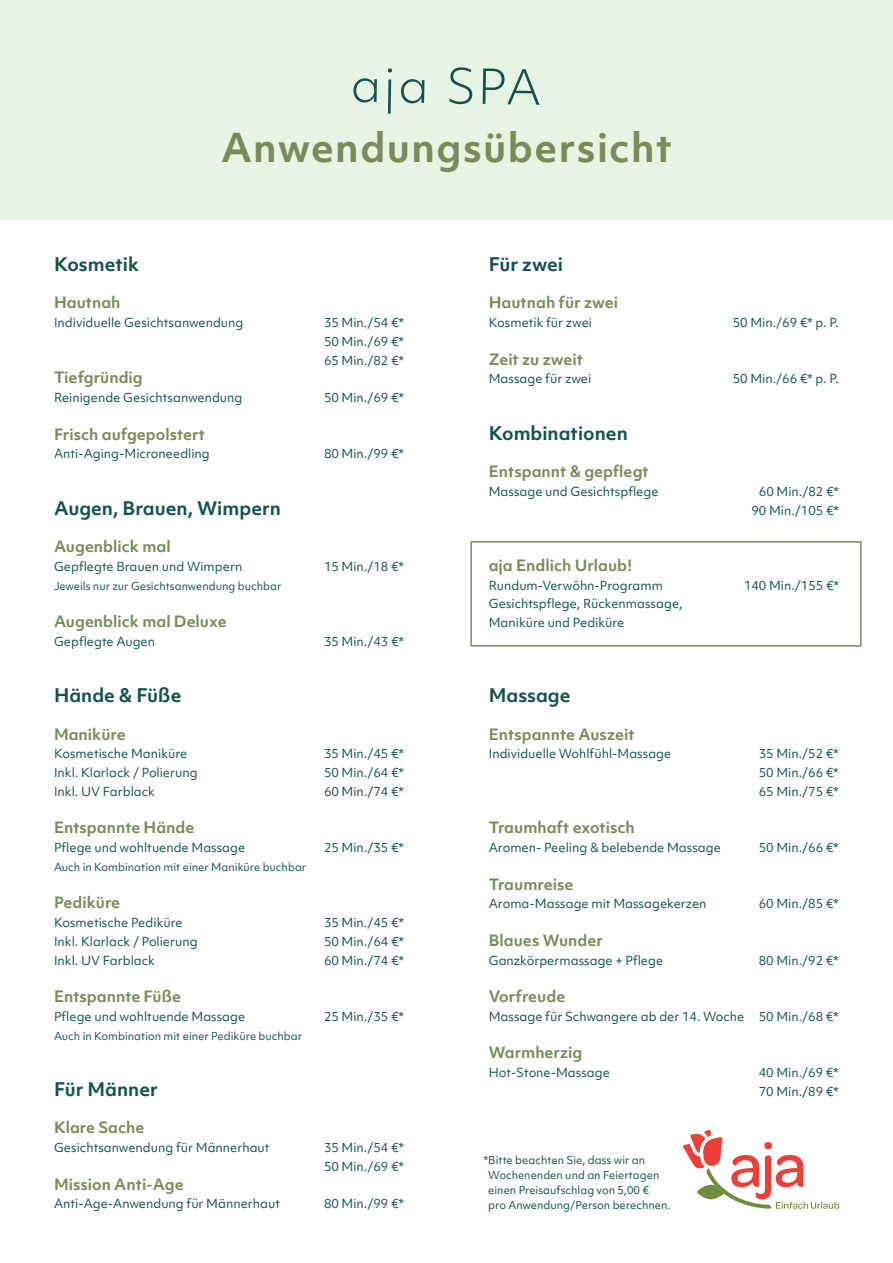
<style>
.page{position:relative;width:893px;height:1263px;background:#fff}
.page>*{position:absolute;margin:0;border:0;box-sizing:border-box;transform-origin:0 0}
.t1{font:700 38.1px "Objektiv Mk 1";letter-spacing:.035em;color:#778d58}
.t2{font:700 18px "Objektiv Mk 1";color:#125350}
.t3{font:700 15px "Objektiv Mk 1";color:#778d58}
.t4{font:12px/18.8px "Objektiv Mk 1";color:#125350}
.t5{font:10.5px/15px "Objektiv Mk 1";color:#125350}
</style>
<div class="page">
<div style="left:0;top:0;width:893px;height:219px;background:#e7f3e3"></div>
<svg style="left:353px;top:67px;width:186px;height:47px"></svg>
<svg style="left:683px;top:1129px;width:156px;height:80px"></svg>
<div style="left:470px;top:541px;width:392px;height:106px;border:2px solid #778d58"></div>
<h1 class="t1" style="left:221px;top:121px;width:452px">Anwendungsübersicht</h1>
<h2 class="t2" style="left:54px;top:251px;width:87px">Kosmetik</h2>
<p class="t3" style="left:54px;top:292px;width:68px">Hautnah</p>
<p class="t4" style="left:54px;top:313px;width:191px">Individuelle Gesichtsanwendung</p>
<p class="t4" style="left:324px;top:313px;width:82px;text-align:justify">35 Min./54 €* 50 Min./69 €* 65 Min./82 €*</p>
<p class="t3" style="left:54px;top:367px;width:90px">Tiefgründig</p>
<p class="t4" style="left:54px;top:388px;width:190px">Reinigende Gesichtsanwendung</p>
<p class="t4" style="left:324px;top:388px;width:82px">50 Min./69 €*</p>
<p class="t3" style="left:54px;top:423px;width:153px">Frisch aufgepolstert</p>
<p class="t4" style="left:54px;top:444px;width:157px">Anti-Aging-Microneedling</p>
<p class="t4" style="left:324px;top:444px;width:82px">80 Min./99 €*</p>
<h2 class="t2" style="left:54px;top:495px;width:229px">Augen, Brauen, Wimpern</h2>
<p class="t3" style="left:54px;top:536px;width:118px">Augenblick mal</p>
<p class="t4" style="left:54px;top:557px;width:190px">Gepflegte Brauen und Wimpern</p>
<p class="t4" style="left:324px;top:557px;width:82px">15 Min./18 €*</p>
<p class="t5" style="left:54px;top:578px;width:229px">Jeweils nur zur Gesichtsanwendung buchbar</p>
<p class="t3" style="left:54px;top:611px;width:174px">Augenblick mal Deluxe</p>
<p class="t4" style="left:54px;top:632px;width:103px">Gepflegte Augen</p>
<p class="t4" style="left:324px;top:632px;width:82px">35 Min./43 €*</p>
<h2 class="t2" style="left:54px;top:683px;width:129px">Hände &amp; Füße</h2>
<p class="t3" style="left:54px;top:723px;width:73px">Maniküre</p>
<p class="t4" style="left:54px;top:744px;width:135px">Kosmetische Maniküre</p>
<p class="t4" style="left:324px;top:744px;width:82px">35 Min./45 €*</p>
<p class="t4" style="left:54px;top:763px;width:145px">Inkl. Klarlack / Polierung</p>
<p class="t4" style="left:324px;top:763px;width:82px">50 Min./64 €*</p>
<p class="t4" style="left:54px;top:782px;width:103px">Inkl. UV Farblack</p>
<p class="t4" style="left:324px;top:782px;width:82px">60 Min./74 €*</p>
<p class="t3" style="left:54px;top:817px;width:142px">Entspannte Hände</p>
<p class="t4" style="left:54px;top:838px;width:193px">Pflege und wohltuende Massage</p>
<p class="t4" style="left:324px;top:838px;width:82px">25 Min./35 €*</p>
<p class="t5" style="left:54px;top:859px;width:254px">Auch in Kombination mit einer Maniküre buchbar</p>
<p class="t3" style="left:54px;top:892px;width:68px">Pediküre</p>
<p class="t4" style="left:54px;top:913px;width:130px">Kosmetische Pediküre</p>
<p class="t4" style="left:324px;top:913px;width:82px">35 Min./45 €*</p>
<p class="t4" style="left:54px;top:932px;width:145px">Inkl. Klarlack / Polierung</p>
<p class="t4" style="left:324px;top:932px;width:82px">50 Min./64 €*</p>
<p class="t4" style="left:54px;top:951px;width:103px">Inkl. UV Farblack</p>
<p class="t4" style="left:324px;top:951px;width:82px">60 Min./74 €*</p>
<p class="t3" style="left:54px;top:986px;width:129px">Entspannte Füße</p>
<p class="t4" style="left:54px;top:1007px;width:193px">Pflege und wohltuende Massage</p>
<p class="t4" style="left:324px;top:1007px;width:82px">25 Min./35 €*</p>
<p class="t5" style="left:54px;top:1028px;width:250px">Auch in Kombination mit einer Pediküre buchbar</p>
<h2 class="t2" style="left:54px;top:1076px;width:105px">Für Männer</h2>
<p class="t3" style="left:54px;top:1117px;width:92px">Klare Sache</p>
<p class="t4" style="left:54px;top:1138px;width:217px">Gesichtsanwendung für Männerhaut</p>
<p class="t4" style="left:324px;top:1138px;width:82px">35 Min./54 €*<br>50 Min./69 €*</p>
<p class="t3" style="left:54px;top:1173px;width:131px">Mission Anti-Age</p>
<p class="t4" style="left:54px;top:1194px;width:228px">Anti-Age-Anwendung für Männerhaut</p>
<p class="t4" style="left:324px;top:1194px;width:82px">80 Min./99 €*</p>
<h2 class="t2" style="left:489px;top:251px;width:76px">Für zwei</h2>
<p class="t3" style="left:489px;top:292px;width:131px">Hautnah für zwei</p>
<p class="t4" style="left:489px;top:313px;width:105px">Kosmetik für zwei</p>
<p class="t4" style="left:733px;top:313px;width:108px">50 Min./69 €* p. P.</p>
<p class="t3" style="left:489px;top:348px;width:96px">Zeit zu zweit</p>
<p class="t4" style="left:489px;top:369px;width:104px">Massage für zwei</p>
<p class="t4" style="left:733px;top:369px;width:108px">50 Min./66 €* p. P.</p>
<h2 class="t2" style="left:489px;top:420px;width:141px">Kombinationen</h2>
<p class="t3" style="left:489px;top:461px;width:162px">Entspannt &amp; gepflegt</p>
<p class="t4" style="left:489px;top:482px;width:171px">Massage und Gesichtspflege</p>
<p class="t4" style="left:751px;top:482px;width:89px;text-align:right">60 Min./82 €*<br>90 Min./105 €*</p>
<p class="t3" style="left:489px;top:555px;width:145px">aja Endlich Urlaub!</p>
<p class="t4" style="left:489px;top:576px;width:176px">Rundum-Verwöhn-Programm</p>
<p class="t4" style="left:744px;top:576px;width:96px">140 Min./155 €*</p>
<p class="t4" style="left:489px;top:594px;width:195px">Gesichtspflege, Rückenmassage,<br>Maniküre und Pediküre</p>
<h2 class="t2" style="left:489px;top:683px;width:83px">Massage</h2>
<p class="t3" style="left:489px;top:723px;width:147px">Entspannte Auszeit</p>
<p class="t4" style="left:489px;top:744px;width:184px">Individuelle Wohlfühl-Massage</p>
<p class="t4" style="left:759px;top:744px;width:82px;text-align:justify">35 Min./52 €* 50 Min./66 €* 65 Min./75 €*</p>
<p class="t3" style="left:489px;top:817px;width:148px">Traumhaft exotisch</p>
<p class="t4" style="left:489px;top:838px;width:234px">Aromen- Peeling &amp; belebende Massage</p>
<p class="t4" style="left:759px;top:838px;width:82px">50 Min./66 €*</p>
<p class="t3" style="left:489px;top:873px;width:86px">Traumreise</p>
<p class="t4" style="left:489px;top:894px;width:219px">Aroma-Massage mit Massagekerzen</p>
<p class="t4" style="left:759px;top:894px;width:82px">60 Min./85 €*</p>
<p class="t3" style="left:489px;top:930px;width:116px">Blaues Wunder</p>
<p class="t4" style="left:489px;top:951px;width:176px">Ganzkörpermassage + Pflege</p>
<p class="t4" style="left:759px;top:951px;width:82px">80 Min./92 €*</p>
<p class="t3" style="left:489px;top:986px;width:78px">Vorfreude</p>
<p class="t4" style="left:489px;top:1007px;width:352px">Massage für Schwangere ab der 14. Woche 50 Min./68 €*</p>
<p class="t3" style="left:489px;top:1042px;width:95px">Warmherzig</p>
<p class="t4" style="left:489px;top:1063px;width:123px">Hot-Stone-Massage</p>
<p class="t4" style="left:759px;top:1063px;width:82px">40 Min./69 €*<br>70 Min./89 €*</p>
<p class="t5" style="left:488px;top:1152px;width:184px;text-indent:-5px">*Bitte beachten Sie, dass wir an<br>Wochenenden und an Feiertagen einen Preisaufschlag von 5,00 €<br>pro Anwendung/Person berechnen.</p>
</div>
